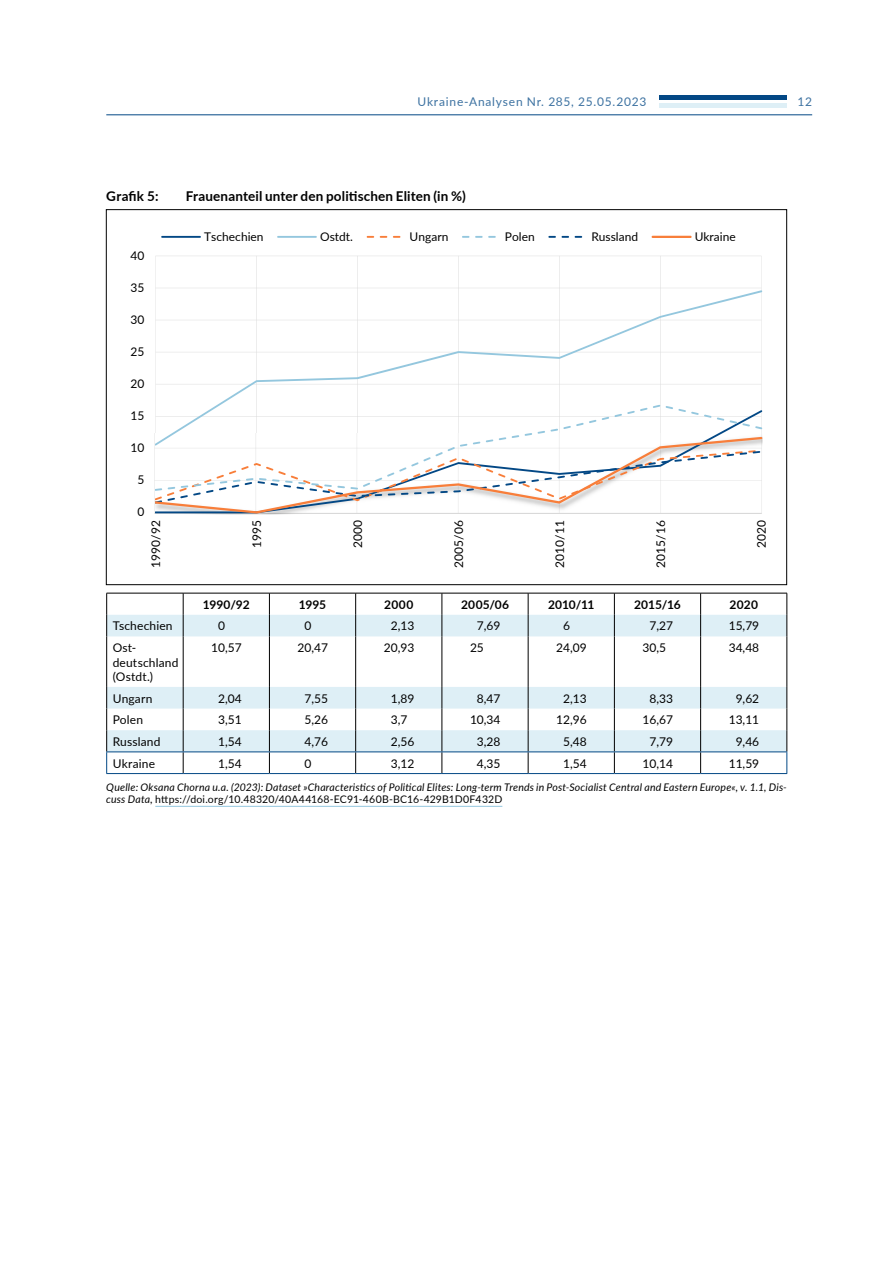
<style>
.page{position:relative;width:893px;height:1263px;background:#fff}
.page>*{position:absolute;margin:0;border:0;box-sizing:border-box;transform-origin:0 0}
.t1{font:700 13.5px "Lato";letter-spacing:.01em;color:#000}
.t2{font:12px/14.4px "Lato";color:#000}
.t3{font:700 12px "Lato";letter-spacing:.01em;color:#000}
.t4{font:12px "Lato";letter-spacing:.065em;color:#3d72a1}
.t5{font:italic 10.5px/12.6px "Lato";letter-spacing:.02em;color:#000}
.s1{font-style:normal}
</style>
<div class="page">
<hr style="left:106px;top:114px;width:706px;height:1px;background:#034885">
<hr style="left:659px;top:96px;width:128px;height:4px;background:#034885">
<div style="left:659px;top:103px;width:128px;height:5px;background:#deeff6"></div>
<hr style="left:156px;top:288px;width:605px;height:1px;background:#d9d9d9">
<hr style="left:156px;top:256px;width:605px;height:1px;background:#d9d9d9">
<hr style="left:155px;top:256px;width:1px;height:256px;background:#d9d9d9">
<hr style="left:256px;top:256px;width:1px;height:256px;background:#d9d9d9">
<hr style="left:357px;top:256px;width:1px;height:256px;background:#d9d9d9">
<hr style="left:458px;top:256px;width:1px;height:256px;background:#d9d9d9">
<hr style="left:559px;top:256px;width:1px;height:256px;background:#d9d9d9">
<hr style="left:660px;top:256px;width:1px;height:256px;background:#d9d9d9">
<hr style="left:761px;top:256px;width:1px;height:256px;background:#d9d9d9">
<svg style="left:156px;top:290px;width:606px;height:115px"></svg>
<svg style="left:156px;top:405px;width:606px;height:32px"></svg>
<svg style="left:156px;top:437px;width:606px;height:76px"></svg>
<hr style="left:161px;top:236px;width:40px;height:2px;background:#034885">
<hr style="left:277px;top:236px;width:40px;height:2px;background:#94c7de">
<svg style="left:367px;top:236px;width:7px;height:2px"></svg>
<svg style="left:380px;top:236px;width:7px;height:2px"></svg>
<svg style="left:393px;top:236px;width:7px;height:2px"></svg>
<svg style="left:462px;top:236px;width:7px;height:2px"></svg>
<svg style="left:475px;top:236px;width:21px;height:2px"></svg>
<svg style="left:548px;top:236px;width:8px;height:2px"></svg>
<svg style="left:562px;top:236px;width:7px;height:2px"></svg>
<svg style="left:575px;top:236px;width:7px;height:2px"></svg>
<hr style="left:652px;top:236px;width:40px;height:2px;background:#f87e3a">
<svg style="left:107px;top:615px;width:680px;height:136px"></svg>
<hr style="left:106px;top:593px;width:77px;height:1px;background:#000">
<hr style="left:183px;top:593px;width:86px;height:1px;background:#000">
<hr style="left:269px;top:593px;width:87px;height:1px;background:#000">
<hr style="left:356px;top:593px;width:86px;height:1px;background:#000">
<hr style="left:442px;top:593px;width:86px;height:1px;background:#000">
<hr style="left:528px;top:593px;width:86px;height:1px;background:#000">
<hr style="left:614px;top:593px;width:87px;height:1px;background:#000">
<hr style="left:701px;top:593px;width:86px;height:1px;background:#000">
<svg style="left:106px;top:593px;width:1px;height:43px"></svg>
<svg style="left:183px;top:593px;width:1px;height:43px"></svg>
<svg style="left:269px;top:593px;width:1px;height:43px"></svg>
<svg style="left:355px;top:593px;width:1px;height:43px"></svg>
<svg style="left:442px;top:593px;width:1px;height:43px"></svg>
<svg style="left:528px;top:593px;width:1px;height:43px"></svg>
<svg style="left:614px;top:593px;width:1px;height:43px"></svg>
<svg style="left:700px;top:593px;width:1px;height:43px"></svg>
<svg style="left:787px;top:593px;width:1px;height:43px"></svg>
<hr style="left:106px;top:636px;width:1px;height:51px;background:#000">
<hr style="left:183px;top:636px;width:1px;height:51px;background:#000">
<hr style="left:269px;top:636px;width:1px;height:51px;background:#000">
<hr style="left:355px;top:636px;width:1px;height:51px;background:#000">
<hr style="left:442px;top:636px;width:1px;height:51px;background:#000">
<hr style="left:528px;top:636px;width:1px;height:51px;background:#000">
<hr style="left:614px;top:636px;width:1px;height:51px;background:#000">
<hr style="left:700px;top:636px;width:1px;height:51px;background:#000">
<hr style="left:787px;top:636px;width:1px;height:51px;background:#000">
<svg style="left:183px;top:687px;width:1px;height:86px"></svg>
<svg style="left:269px;top:687px;width:1px;height:86px"></svg>
<svg style="left:355px;top:687px;width:1px;height:86px"></svg>
<svg style="left:442px;top:687px;width:1px;height:86px"></svg>
<svg style="left:528px;top:687px;width:1px;height:86px"></svg>
<svg style="left:614px;top:687px;width:1px;height:86px"></svg>
<svg style="left:700px;top:687px;width:1px;height:86px"></svg>
<hr style="left:106px;top:751px;width:77px;height:1px;background:#034885">
<svg style="left:106px;top:687px;width:1px;height:86px"></svg>
<hr style="left:183px;top:751px;width:86px;height:1px;background:#034885">
<hr style="left:269px;top:751px;width:87px;height:1px;background:#034885">
<hr style="left:356px;top:751px;width:86px;height:1px;background:#034885">
<hr style="left:442px;top:751px;width:86px;height:1px;background:#034885">
<hr style="left:528px;top:751px;width:86px;height:1px;background:#034885">
<hr style="left:614px;top:751px;width:87px;height:1px;background:#034885">
<hr style="left:701px;top:751px;width:86px;height:1px;background:#034885">
<svg style="left:786px;top:687px;width:2px;height:86px"></svg>
<hr style="left:106px;top:773px;width:77px;height:1px;background:#034885">
<hr style="left:183px;top:773px;width:86px;height:1px;background:#034885">
<hr style="left:269px;top:773px;width:87px;height:1px;background:#034885">
<hr style="left:356px;top:773px;width:86px;height:1px;background:#034885">
<hr style="left:442px;top:773px;width:86px;height:1px;background:#034885">
<hr style="left:528px;top:773px;width:86px;height:1px;background:#034885">
<hr style="left:614px;top:773px;width:87px;height:1px;background:#034885">
<hr style="left:701px;top:773px;width:86px;height:1px;background:#034885">
<hr style="left:155px;top:806px;width:347px;height:1px;background:#94c7de">
<p class="t4" style="left:417px;top:93px;width:230px">Ukraine-Analysen Nr. 285, 25.05.2023</p>
<p class="t4" style="left:798px;top:93px;width:16px">12</p>
<p class="t1" style="left:106px;top:187px;width:54px">Grafik 5:</p>
<p class="t1" style="left:186px;top:187px;width:281px">Frauenanteil unter den politischen Eliten (in %)</p>
<p class="t2" style="left:131px;top:248px;width:15px">40</p>
<p class="t2" style="left:131px;top:280px;width:15px">35</p>
<p class="t2" style="left:131px;top:312px;width:15px">30</p>
<p class="t2" style="left:131px;top:344px;width:15px">25</p>
<p class="t2" style="left:131px;top:376px;width:15px">20</p>
<p class="t2" style="left:131px;top:408px;width:15px">15</p>
<p class="t2" style="left:131px;top:440px;width:15px">10</p>
<p class="t2" style="left:138px;top:472px;width:8px">5</p>
<p class="t2" style="left:138px;top:504px;width:8px">0</p>
<p class="t2" style="left:204px;top:229px;width:61px">Tschechien</p>
<p class="t2" style="left:320px;top:229px;width:34px">Ostdt.</p>
<p class="t2" style="left:410px;top:229px;width:40px">Ungarn</p>
<p class="t2" style="left:505px;top:229px;width:31px">Polen</p>
<p class="t2" style="left:591px;top:229px;width:48px">Russland</p>
<p class="t2" style="left:695px;top:229px;width:43px">Ukraine</p>
<p class="t2" style="left:148px;top:567px;width:49px;rotate:-90deg">1990/92</p>
<p class="t2" style="left:249px;top:548px;width:29px;rotate:-90deg">1995</p>
<p class="t2" style="left:350px;top:548px;width:29px;rotate:-90deg">2000</p>
<p class="t2" style="left:451px;top:567px;width:49px;rotate:-90deg">2005/06</p>
<p class="t2" style="left:552px;top:567px;width:49px;rotate:-90deg">2010/11</p>
<p class="t2" style="left:653px;top:567px;width:49px;rotate:-90deg">2015/16</p>
<p class="t2" style="left:754px;top:548px;width:29px;rotate:-90deg">2020</p>
<p class="t3" style="left:203px;top:596px;width:48px">1990/92</p>
<p class="t3" style="left:299px;top:596px;width:29px">1995</p>
<p class="t3" style="left:384px;top:596px;width:31px">2000</p>
<p class="t3" style="left:461px;top:596px;width:49px">2005/06</p>
<p class="t3" style="left:548px;top:596px;width:48px">2010/11</p>
<p class="t3" style="left:634px;top:596px;width:48px">2015/16</p>
<p class="t3" style="left:729px;top:596px;width:30px">2020</p>
<p class="t2" style="left:113px;top:618px;width:61px">Tschechien</p>
<p class="t2" style="left:218px;top:618px;width:8px">0</p>
<p class="t2" style="left:304px;top:618px;width:8px">0</p>
<p class="t2" style="left:391px;top:618px;width:25px">2,13</p>
<p class="t2" style="left:477px;top:618px;width:25px">7,69</p>
<p class="t2" style="left:563px;top:618px;width:8px">6</p>
<p class="t2" style="left:649px;top:618px;width:25px">7,27</p>
<p class="t2" style="left:729px;top:618px;width:32px">15,79</p>
<p class="t2" style="left:113px;top:640px;width:67px">Ost&shy;deutschland (Ostdt.)</p>
<p class="t2" style="left:211px;top:640px;width:32px">10,57</p>
<p class="t2" style="left:297px;top:640px;width:32px">20,47</p>
<p class="t2" style="left:384px;top:640px;width:32px">20,93</p>
<p class="t2" style="left:470px;top:640px;width:15px">25</p>
<p class="t2" style="left:556px;top:640px;width:32px">24,09</p>
<p class="t2" style="left:642px;top:640px;width:25px">30,5</p>
<p class="t2" style="left:729px;top:640px;width:32px">34,48</p>
<p class="t2" style="left:113px;top:690px;width:41px">Ungarn</p>
<p class="t2" style="left:218px;top:690px;width:25px">2,04</p>
<p class="t2" style="left:304px;top:690px;width:25px">7,55</p>
<p class="t2" style="left:391px;top:690px;width:25px">1,89</p>
<p class="t2" style="left:477px;top:690px;width:25px">8,47</p>
<p class="t2" style="left:563px;top:690px;width:25px">2,13</p>
<p class="t2" style="left:649px;top:690px;width:25px">8,33</p>
<p class="t2" style="left:736px;top:690px;width:25px">9,62</p>
<p class="t2" style="left:113px;top:712px;width:32px">Polen</p>
<p class="t2" style="left:218px;top:712px;width:25px">3,51</p>
<p class="t2" style="left:304px;top:712px;width:25px">5,26</p>
<p class="t2" style="left:391px;top:712px;width:18px">3,7</p>
<p class="t2" style="left:470px;top:712px;width:32px">10,34</p>
<p class="t2" style="left:556px;top:712px;width:32px">12,96</p>
<p class="t2" style="left:642px;top:712px;width:32px">16,67</p>
<p class="t2" style="left:729px;top:712px;width:32px">13,11</p>
<p class="t2" style="left:113px;top:734px;width:49px">Russland</p>
<p class="t2" style="left:218px;top:734px;width:25px">1,54</p>
<p class="t2" style="left:304px;top:734px;width:25px">4,76</p>
<p class="t2" style="left:391px;top:734px;width:25px">2,56</p>
<p class="t2" style="left:477px;top:734px;width:25px">3,28</p>
<p class="t2" style="left:563px;top:734px;width:25px">5,48</p>
<p class="t2" style="left:649px;top:734px;width:25px">7,79</p>
<p class="t2" style="left:736px;top:734px;width:25px">9,46</p>
<p class="t2" style="left:113px;top:755px;width:44px">Ukraine</p>
<p class="t2" style="left:218px;top:755px;width:25px">1,54</p>
<p class="t2" style="left:304px;top:755px;width:8px">0</p>
<p class="t2" style="left:391px;top:755px;width:25px">3,12</p>
<p class="t2" style="left:477px;top:755px;width:25px">4,35</p>
<p class="t2" style="left:563px;top:755px;width:25px">1,54</p>
<p class="t2" style="left:642px;top:755px;width:32px">10,14</p>
<p class="t2" style="left:729px;top:755px;width:32px">11,59</p>
<p class="t5" style="left:106px;top:780px;width:682px">Quelle: Oksana Chorna u.a. (2023): Dataset »Characteristics of Political Elites: Long-term Trends in Post-Socialist Central and Eastern Europe«, v. 1.1, Dis&shy;cuss Data, <span class="s1">https://doi.org/10.48320/40A44168-EC91-460B-BC16-429B1D0F432D</span></p>
</div>
